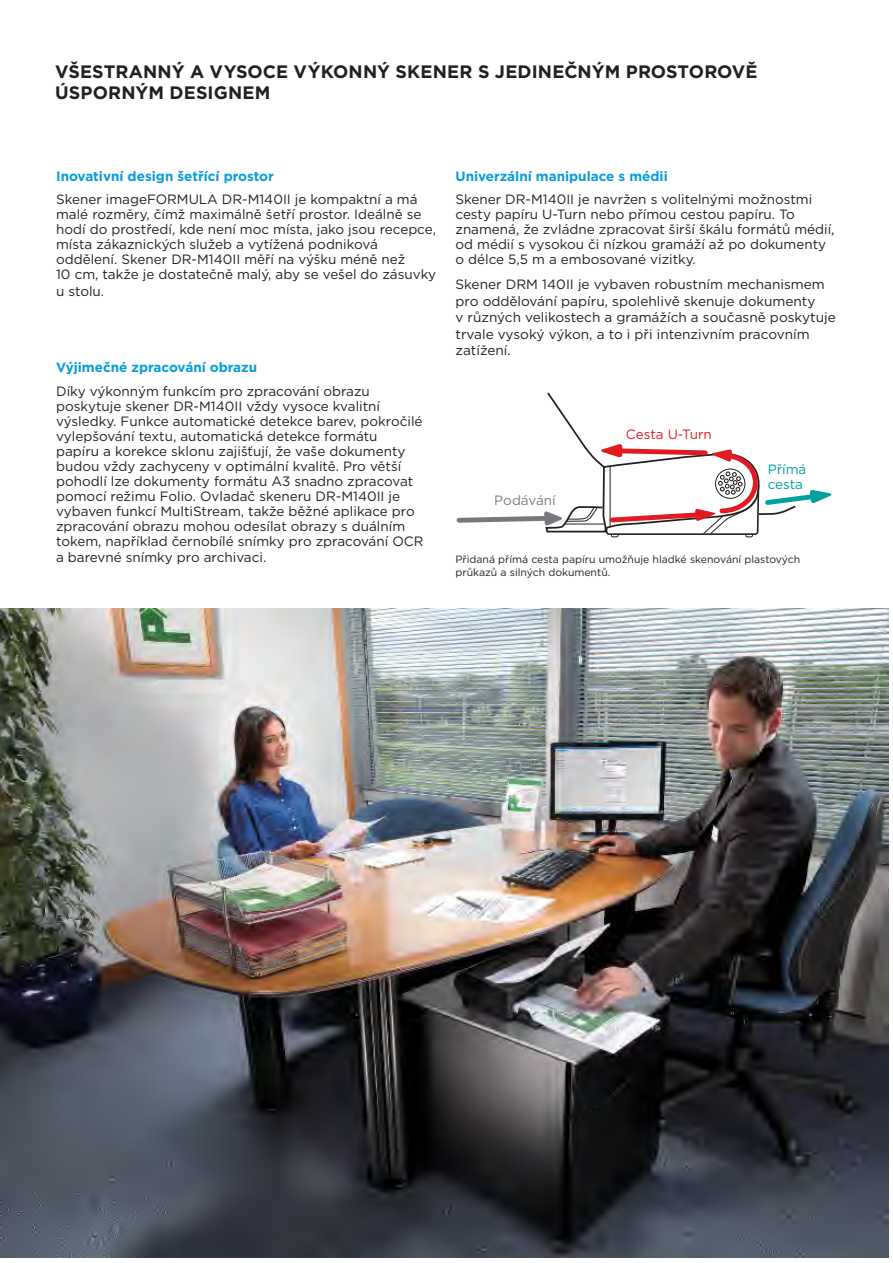
<style>
.page{position:relative;width:893px;height:1263px;background:#fff}
.page>*{position:absolute;margin:0;border:0;box-sizing:border-box;transform-origin:0 0}
.C_-_Head{font:700 18px/21px "Gotham";letter-spacing:.005em;color:#231f20}
.t1{font:300 15.15px/15.1px "Denda New";color:#00a09e}
.t2{font:300 15.15px "Denda New";color:#e21a21}
.t3{font:300 15.15px "Denda New";color:#76787b}
.BODY_BULLETS{font:13.5px/15.1px "Gotham";color:#231f20}
.SUBHEAD{font:13.5px/15px "Gotham";color:#231f20}
.SUBHEAD-2{font:700 13.5px "Gotham";color:#069edb}
.BODY_BULLETS-2{font:700 13.5px "Gotham";color:#069edb}
.COVER_HEADER_SMALL{font:13.5px "Gotham";color:#e21a21}
.COVER_HEADER_SMALL-2{font:13.5px/15px "Gotham";color:#00a09e}
.COVER_HEADER_SMALL-3{font:13.5px "Gotham";color:#7c7b7b}
.BODY_BULLETS-3{font:10.5px/13.5px "Gotham";color:#231f20}
</style>
<div class="page">
<img style="left:0;top:608px;width:889px;height:650px">
<svg style="left:456px;top:392px;width:375px;height:146px"></svg>
<div style="left:491px;top:489px;width:73px;height:22px;background:#fff"></div>
<div style="left:626px;top:425px;width:86px;height:21px;background:#fff"></div>
<div style="left:762px;top:462px;width:57px;height:28px;background:#fff"></div>
<p class="C_-_Head" style="left:55px;top:61px;width:704px">VŠESTRANNÝ A VYSOCE VÝKONNÝ SKENER S JEDINEČNÝM PROSTOROVĚ<br>ÚSPORNÝM DESIGNEM</p>
<p class="SUBHEAD-2" style="left:56px;top:167px;width:219px">Inovativní design šetřící prostor</p>
<p class="SUBHEAD" style="left:56px;top:192px;width:382px">Skener imageFORMULA DR-M140II je kompaktní a má malé rozměry, čímž maximálně šetří prostor. Ideálně se hodí do prostředí, kde není moc místa, jako jsou recepce, místa zákaznických služeb a vytížená podniková oddělení. Skener DR-M140II měří na výšku méně než<br>10 cm, takže je dostatečně malý, aby se vešel do zásuvky</p>
<p class="SUBHEAD" style="left:56px;top:283px;width:50px">u stolu.</p>
<p class="SUBHEAD-2" style="left:56px;top:359px;width:203px">Výjimečné zpracování obrazu</p>
<p class="BODY_BULLETS" style="left:56px;top:383px;width:369px">Díky výkonným funkcím pro zpracování obrazu poskytuje skener DR-M140II vždy vysoce kvalitní výsledky. Funkce automatické detekce barev, pokročilé vylepšování textu, automatická detekce formátu papíru a korekce sklonu zajišťují, že vaše dokumenty budou vždy zachyceny v optimální kvalitě. Pro větší pohodlí lze dokumenty formátu A3 snadno zpracovat pomocí režimu Folio. Ovladač skeneru DR-M140II je vybaven funkcí MultiStream, takže běžné aplikace pro zpracování obrazu mohou odesílat obrazy s duálním tokem, například černobílé snímky pro zpracování OCR a barevné snímky pro archivaci.</p>
<p class="BODY_BULLETS-2" style="left:455px;top:167px;width:214px">Univerzální manipulace s médii</p>
<p class="BODY_BULLETS" style="left:455px;top:192px;width:381px">Skener DR-M140II je navržen s volitelnými možnostmi cesty papíru U-Turn nebo přímou cestou papíru. To znamená, že zvládne zpracovat širší škálu formátů médií, od médií s vysokou či nízkou gramáží až po dokumenty o délce 5,5 m a embosované vizitky.</p>
<p class="BODY_BULLETS" style="left:455px;top:276px;width:382px;line-height:16.5px">Skener DRM 140II je vybaven robustním mechanismem pro oddělování papíru, spolehlivě skenuje dokumenty<br>v různých velikostech a gramážích a současně poskytuje trvale vysoký výkon, a to i při intenzivním pracovním zatížení.</p>
<p class="COVER_HEADER_SMALL-3" style="left:494px;top:491px;width:63px">Podávání</p>
<p class="t3" style="left:496px;top:493px;width:50px">Feeding</p>
<p class="t2" style="left:628px;top:426px;width:74px">U-Turn Path</p>
<p class="COVER_HEADER_SMALL" style="left:626px;top:425px;width:88px">Cesta U-Turn</p>
<p class="t1" style="left:765px;top:462px;width:48px">Straight<br>Path</p>
<p class="COVER_HEADER_SMALL-2" style="left:768px;top:461px;width:40px">Přímá cesta</p>
<p class="BODY_BULLETS-3" style="left:455px;top:552px;width:346px">Přidaná přímá cesta papíru umožňuje hladké skenování plastových průkazů a silných dokumentů.</p>
</div>
